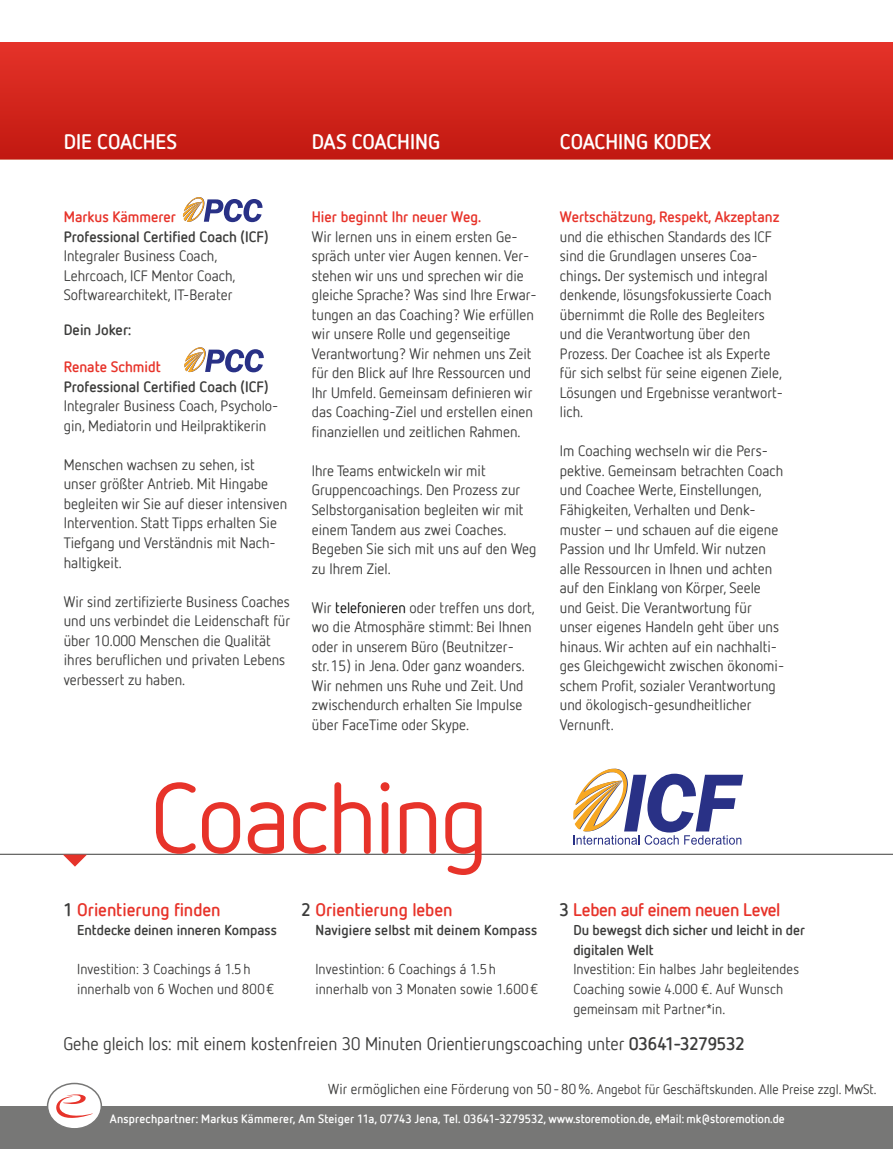
<style>
.page{position:relative;width:893px;height:1149px;background:#fff}
.page>*{position:absolute;margin:0;border:0;box-sizing:border-box;transform-origin:0 0}
.t1{font:99.3px "Netto Offc";letter-spacing:-.02em;color:#e7332a}
.t2{font:700 21px "Netto Offc";color:#fff}
.t3{font:18px "Netto Offc";letter-spacing:-.01em;color:#3c3c3b}
.t4{font:700 18px "Netto Offc";letter-spacing:-.005em;color:#e7332a}
.t5{font:700 18px "Netto Offc";letter-spacing:-.025em;color:#e7332a}
.t6{font:15px/19.5px "Netto Offc";color:#3c3c3b}
.t7{font:700 15px "Netto Offc";color:#e7332a}
.t8{font:700 15px "Netto Offc";color:#3c3c3b}
.t9{font:14.25px/19.5px "Netto Offc";letter-spacing:.005em;color:#3c3c3b}
.t10{font:700 14.25px/19.5px "Netto Offc";color:#3c3c3b}
.t11{font:13.5px "Netto Offc";color:#3c3c3b}
.t12{font:700 12px "Netto Offc";letter-spacing:.01em;color:#fff}
.s1{color:#000}
.s2{font-weight:700}
.s3{color:#3c3c3b}
.s4{font-size:14.25px}
</style>
<div class="page">
<div style="left:0;top:1106px;width:893px;height:42px;background:#777776"></div>
<div style="left:0;top:43px;width:893px;height:116px;background:linear-gradient(to bottom,#e53329,#c21911)"></div>
<hr style="left:0;top:853px;width:893px;height:1px;background:#3c3c3b">
<svg style="left:63px;top:854px;width:24px;height:12px"></svg>
<div style="left:48px;top:1083px;width:53px;height:45px;background:#fff;border-radius:50%"></div>
<div style="left:47px;top:1082px;width:55px;height:47px;border:2px solid #777776;border-radius:50%"></div>
<svg style="left:56px;top:1094px;width:37px;height:24px"></svg>
<svg style="left:573px;top:768px;width:170px;height:76px"></svg>
<svg style="left:184px;top:347px;width:80px;height:25px"></svg>
<svg style="left:183px;top:197px;width:80px;height:25px"></svg>
<h2 class="t2" style="left:64px;top:128px;width:115px">DIE COACHES</h2>
<h2 class="t2" style="left:312px;top:128px;width:130px">DAS COACHING</h2>
<h2 class="t2" style="left:560px;top:128px;width:153px">COACHING KODEX</h2>
<p class="t7" style="left:64px;top:207px;width:114px">Markus Kämmerer</p>
<p class="t8" style="left:64px;top:227px;width:206px">Professional Certified Coach (ICF)</p>
<p class="t6" style="left:64px;top:246px;width:173px">Integraler Business Coach,<br>Lehrcoach, ICF Mentor Coach,<br>Softwarearchitekt, IT-Berater</p>
<p class="t8" style="left:64px;top:320px;width:69px">Dein Joker:</p>
<p class="t7" style="left:64px;top:357px;width:99px">Renate Schmidt</p>
<p class="t8" style="left:64px;top:377px;width:206px">Professional Certified Coach (ICF)</p>
<p class="t6" style="left:64px;top:396px;width:216px">Integraler Business Coach, Psycholo&shy;gin, Mediatorin und Heilpraktikerin</p>
<p class="t6" style="left:64px;top:454px;width:225px">Menschen wachsen zu sehen, ist unser größter Antrieb. Mit Hingabe begleiten wir Sie auf dieser intensiven<br>Intervention. Statt Tipps erhalten Sie<br>Tiefgang und Verständnis mit Nach&shy;haltigkeit.</p>
<p class="t6" style="left:64px;top:591px;width:228px">Wir sind zertifizierte Business Coaches und uns verbindet die Leidenschaft für über 10.000 Menschen die Qualität ihres beruflichen und privaten Lebens verbessert zu haben.</p>
<p class="t7" style="left:312px;top:207px;width:171px">Hier beginnt Ihr neuer Weg.</p>
<p class="t6" style="left:312px;top:226px;width:226px">Wir lernen uns in einem ersten Ge&shy;spräch unter vier Augen kennen. Ver&shy;stehen wir uns und sprechen wir die gleiche Sprache? Was sind Ihre Erwar&shy;tungen an das Coaching? Wie erfüllen wir unsere Rolle und gegenseitige Verantwortung? Wir nehmen uns Zeit für den Blick auf Ihre Ressourcen und Ihr Umfeld. Gemeinsam definieren wir das Coaching-Ziel und erstellen einen finanziellen und zeitlichen Rahmen.</p>
<p class="t6" style="left:312px;top:460px;width:226px">Ihre Teams entwickeln wir mit<br>Gruppencoachings. Den Prozess zur<br>Selbstorganisation begleiten wir mit einem Tandem aus zwei Coaches.<br>Begeben Sie sich mit uns auf den Weg zu Ihrem Ziel.</p>
<p class="t6" style="left:312px;top:597px;width:224px">Wir <span class="s1">telefonieren</span> oder treffen uns dort, wo die Atmosphäre stimmt: Bei Ihnen oder in unserem Büro (Beutnitzer&shy;str.15) in Jena. Oder ganz woanders.<br>Wir nehmen uns Ruhe und Zeit. Und zwischendurch erhalten Sie Impulse über FaceTime oder Skype.</p>
<p class="t7" style="left:560px;top:207px;width:221px">Wertschätzung, Respekt, Akzeptanz</p>
<p class="t6" style="left:560px;top:226px;width:225px">und die ethischen Standards des ICF sind die Grundlagen unseres Coa&shy;chings<span class="s2">.</span> Der systemisch und integral denkende, lösungsfokussierte Coach übernimmt die Rolle des Begleiters und die Verantwortung über den<br>Prozess. Der Coachee ist als Experte für sich selbst für seine eigenen Ziele,<br>Lösungen und Ergebnisse verantwort&shy;lich.</p>
<p class="t6" style="left:560px;top:441px;width:226px">Im Coaching wechseln wir die Pers&shy;pektive. Gemeinsam betrachten Coach und Coachee Werte, Einstellungen, Fähigkeiten, Verhalten und Denk&shy;muster– und schauen auf die eigene Passion und Ihr Umfeld. Wir nutzen alle Ressourcen in Ihnen und achten auf den Einklang von Körper, Seele und Geist. Die Verantwortung für unser eigenes Handeln geht über uns hinaus. Wir achten auf ein nachhalti&shy;ges Gleichgewicht zwischen ökonomi&shy;schem Profit, sozialer Verantwortung und ökologisch-gesundheitlicher Vernunft.</p>
<h1 class="t1" style="left:150px;top:756px;width:339px">Coaching</h1>
<p class="t4" style="left:63px;top:898px;width:159px"><span class="s3">1</span> Orientierung finden</p>
<p class="t10" style="left:77px;top:920px;width:201px">Entdecke deinen inneren Kompass</p>
<p class="t9" style="left:77px;top:959px;width:198px">Investition: 3 Coachings á 1.5h innerhalb von 6 Wochen und 800€</p>
<p class="t4" style="left:302px;top:898px;width:153px"><span class="s3">2</span> Orientierung leben</p>
<p class="t10" style="left:315px;top:920px;width:223px">Navigiere selbst mit deinem Kompass</p>
<p class="t9" style="left:315px;top:959px;width:224px">Investintion: 6 Coachings á 1.5h innerhalb von 3 Monaten sowie 1.600€</p>
<p class="t5" style="left:559px;top:898px;width:223px"><span class="s3">3</span> Leben auf einem neuen Level</p>
<p class="t10" style="left:573px;top:920px;width:233px">Du bewegst dich sicher und leicht in der digitalen Welt</p>
<p class="t9" style="left:573px;top:959px;width:227px">Investition: Ein halbes Jahr begleitendes<br>Coaching sowie 4.000 €. Auf Wunsch gemeinsam mit Partner*in.</p>
<p class="t3" style="left:63px;top:1032px;width:683px">Gehe gleich los: mit einem kostenfreien 30 Minuten Orientierungscoaching unter <span class="s2">03641-3279532</span></p>
<p class="t11" style="left:328px;top:1080px;width:550px"><span class="s4">Wir ermöglichen eine Förderung von 50-80%.</span> Angebot für Geschäftskunden. Alle Preise zzgl. MwSt.</p>
<p class="t12" style="left:110px;top:1110px;width:676px">Ansprechpartner: Markus Kämmerer, Am Steiger 11a, 07743 Jena, Tel. 03641-3279532, www.storemotion.de, eMail: mk@storemotion.de</p>
</div>
